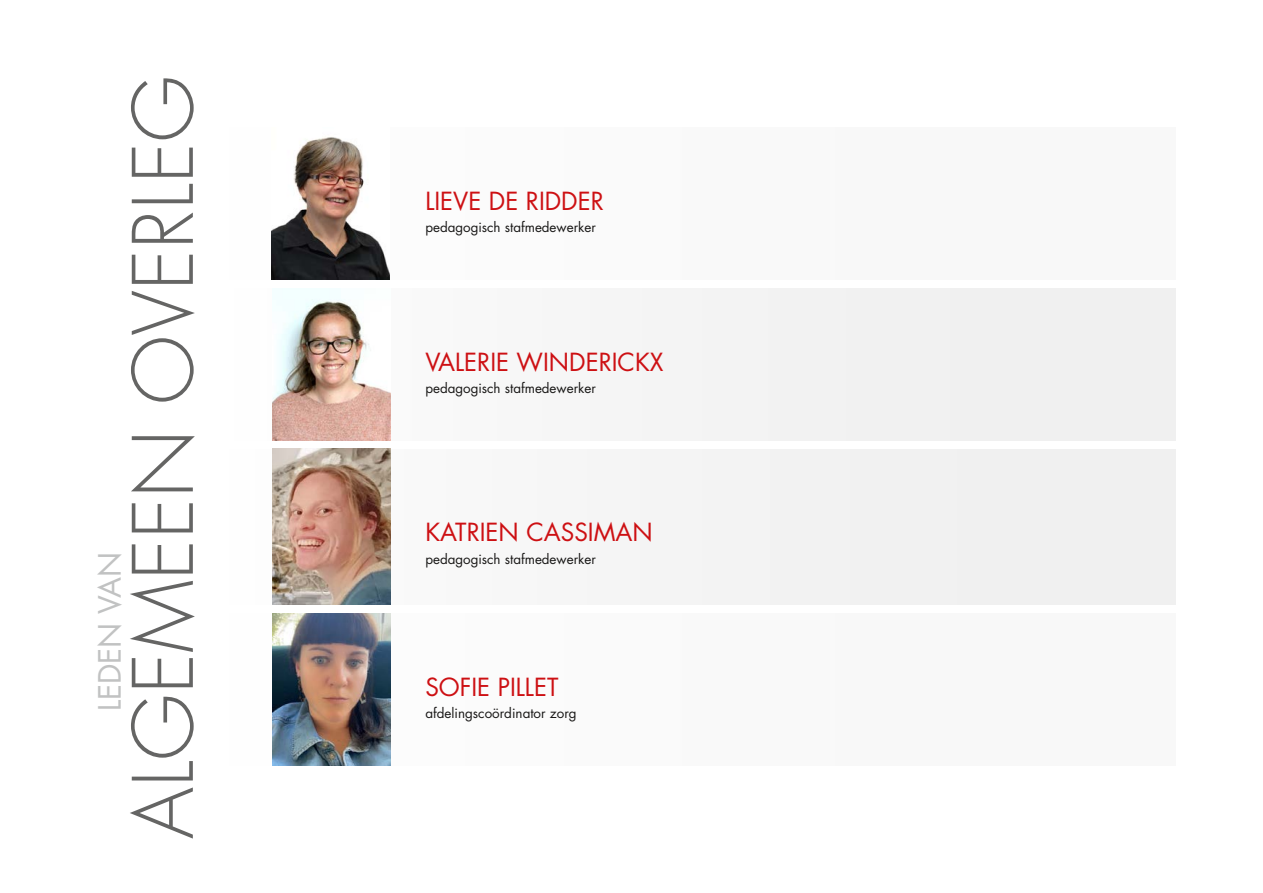
<style>
.page{position:relative;width:1263px;height:893px;background:#fff}
.page>*{position:absolute;margin:0;border:0;box-sizing:border-box;transform-origin:0 0}
.t1{font:300 81px "Futura Std";color:#656564}
.t2{font:30px "Futura Std";color:#c1c2c2}
.t3{font:24.3px "Futura Std";color:#cd1013}
.t4{font:24.3px "Futura Std";color:#cd1013}
.t5{font:13.5px "Futura Std";color:#181716}
.t6{font:13.35px "Futura Std";color:#181716}
</style>
<div class="page">
<div style="left:230px;top:449px;width:946px;height:156px;background:#f0f0f0"></div>
<img style="left:273px;top:449px;width:118px;height:156px">
<div style="left:230px;top:613px;width:946px;height:153px;background:#f8f8f8"></div>
<img style="left:273px;top:613px;width:118px;height:153px">
<div style="left:230px;top:288px;width:946px;height:152px;background:#f0f0f0"></div>
<img style="left:273px;top:288px;width:118px;height:152px">
<div style="left:230px;top:127px;width:946px;height:153px;background:#f8f8f8"></div>
<img style="left:272px;top:137px;width:118px;height:143px">
<h1 class="t1" style="left:114px;top:839px;width:765px;rotate:-90deg">ALGEMEEN OVERLEG</h1>
<h2 class="t2" style="left:91px;top:711px;width:161px;rotate:-90deg">LEDEN VAN</h2>
<h3 class="t3" style="left:425px;top:186px;width:180px">LIEVE DE RIDDER</h3>
<p class="t6" style="left:425px;top:218px;width:172px">pedagogisch stafmedewerker</p>
<h3 class="t3" style="left:425px;top:346px;width:240px">VALERIE WINDERICKX</h3>
<p class="t6" style="left:425px;top:379px;width:172px">pedagogisch stafmedewerker</p>
<h3 class="t4" style="left:425px;top:516px;width:229px">KATRIEN CASSIMAN</h3>
<p class="t6" style="left:425px;top:550px;width:172px">pedagogisch stafmedewerker</p>
<h3 class="t4" style="left:425px;top:672px;width:135px">SOFIE PILLET</h3>
<p class="t5" style="left:425px;top:704px;width:153px">afdelingscoördinator zorg</p>
</div>
